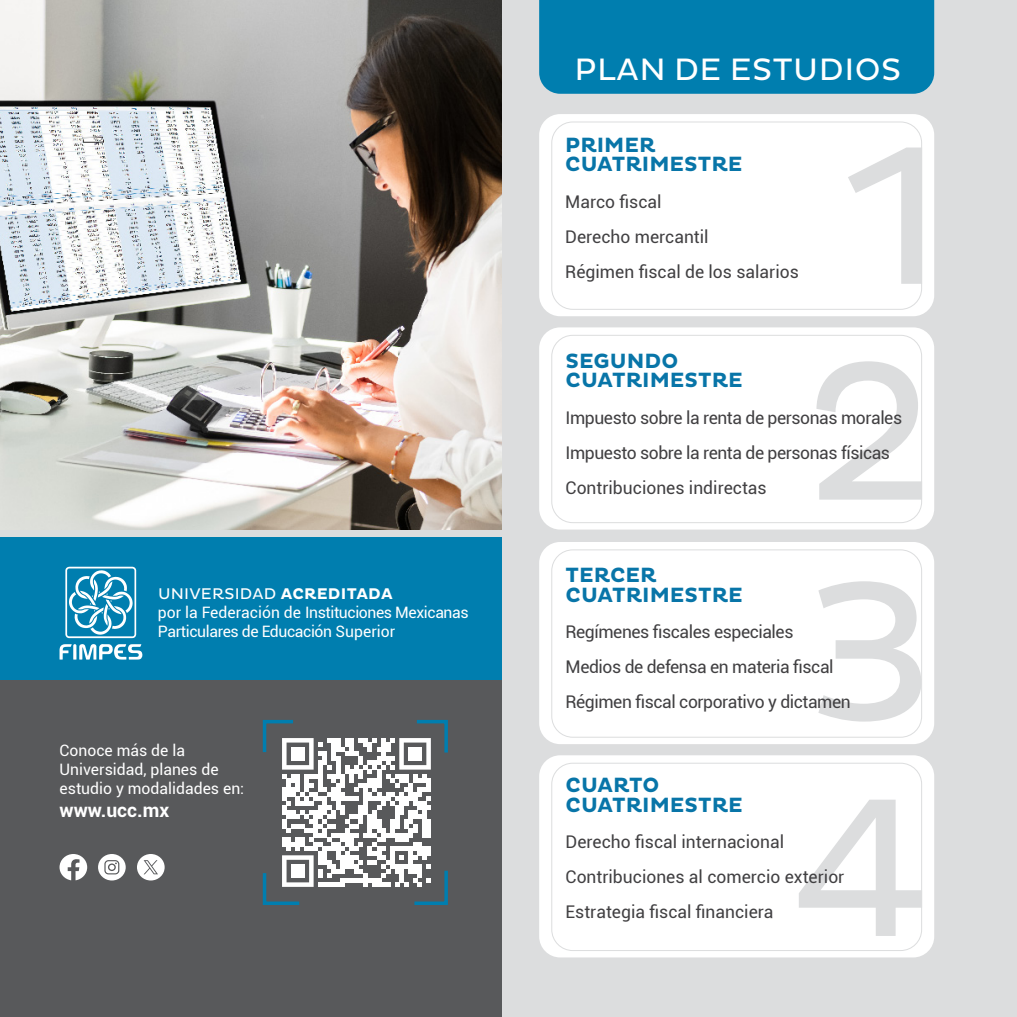
<style>
.page{position:relative;width:1017px;height:1017px;background:#dcddde}
.page>*{position:absolute;margin:0;border:0;box-sizing:border-box;transform-origin:0 0}
.t1{font:31.5px "Pluto";letter-spacing:.015em;color:#fff}
.t2{font:700 21px "Pluto";color:#0875a8}
.t3{font:700 19.25px "Roboto";color:#fff}
.t4{font:17.5px "Roboto";letter-spacing:-.015em;color:#414042}
.t5{font:15.75px "Roboto";letter-spacing:-.025em;color:#fff}
.t6{font:15.75px/18.9px "Roboto";color:#fff}
.t7{font:15.75px "Pluto";letter-spacing:.015em;color:#fff}
.s1{font-weight:700}
</style>
<div class="page">
<div style="left:0;top:542px;width:501px;height:475px;background:#58595b"></div>
<img style="left:0;top:0;width:501px;height:530px">
<div style="left:0;top:538px;width:501px;height:142px;background:#007eaf"></div>
<div style="left:539px;top:114px;width:395px;height:202px;background:#fff;border-radius:21px"></div>
<div style="left:539px;top:327px;width:395px;height:203px;background:#fff;border-radius:21px"></div>
<div style="left:539px;top:542px;width:395px;height:202px;background:#fff;border-radius:21px"></div>
<div style="left:539px;top:755px;width:395px;height:202px;background:#fff;border-radius:21px"></div>
<svg style="left:848px;top:148px;width:72px;height:136px"></svg>
<svg style="left:816px;top:361px;width:104px;height:139px"></svg>
<svg style="left:818px;top:581px;width:102px;height:141px"></svg>
<svg style="left:799px;top:800px;width:123px;height:136px"></svg>
<svg style="left:98px;top:854px;width:28px;height:26px"></svg>
<svg style="left:137px;top:854px;width:28px;height:26px"></svg>
<svg style="left:60px;top:854px;width:27px;height:26px"></svg>
<div style="left:539px;top:0;width:395px;height:94px;background:#007eaf"></div>
<svg style="left:60px;top:644px;width:82px;height:16px"></svg>
<svg style="left:65px;top:567px;width:71px;height:71px"></svg>
<div style="left:551px;top:122px;width:371px;height:188px;border:1px solid #dcddde;border-radius:21px"></div>
<div style="left:551px;top:335px;width:371px;height:188px;border:1px solid #dcddde;border-radius:21px"></div>
<div style="left:551px;top:549px;width:371px;height:189px;border:1px solid #dcddde;border-radius:21px"></div>
<div style="left:551px;top:763px;width:371px;height:188px;border:1px solid #dcddde;border-radius:21px"></div>
<svg style="left:262px;top:720px;width:186px;height:185px"></svg>
<div style="left:291px;top:864px;width:14px;height:14px;background:#fff"></div>
<p class="t7" style="left:158px;top:585px;width:236px">UNIVERSIDAD <span class="s1">ACREDITADA</span></p>
<p class="t5" style="left:158px;top:601px;width:312px">por la Federación de Instituciones Mexicanas</p>
<p class="t5" style="left:158px;top:620px;width:239px">Particulares de Educación Superior</p>
<p class="t6" style="left:60px;top:740px;width:127px">Conoce más de la</p>
<p class="t6" style="left:60px;top:759px;width:186px">Universidad, planes de estudio y modalidades en:</p>
<p class="t3" style="left:60px;top:797px;width:111px">www.ucc.mx</p>
<p class="t1" style="left:574px;top:52px;width:328px">PLAN DE ESTUDIOS</p>
<p class="t2" style="left:565px;top:133px;width:92px">PRIMER</p>
<p class="t2" style="left:565px;top:152px;width:179px">CUATRIMESTRE</p>
<p class="t4" style="left:565px;top:189px;width:98px">Marco fiscal</p>
<p class="t4" style="left:565px;top:224px;width:145px">Derecho mercantil</p>
<p class="t4" style="left:565px;top:259px;width:235px">Régimen fiscal de los salarios</p>
<p class="t2" style="left:566px;top:349px;width:114px">SEGUNDO</p>
<p class="t2" style="left:566px;top:368px;width:179px">CUATRIMESTRE</p>
<p class="t4" style="left:566px;top:405px;width:338px">Impuesto sobre la renta de personas morales</p>
<p class="t4" style="left:566px;top:440px;width:326px">Impuesto sobre la renta de personas físicas</p>
<p class="t4" style="left:566px;top:475px;width:203px">Contribuciones indirectas</p>
<p class="t2" style="left:566px;top:563px;width:92px">TERCER</p>
<p class="t2" style="left:566px;top:583px;width:179px">CUATRIMESTRE</p>
<p class="t4" style="left:566px;top:620px;width:229px">Regímenes fiscales especiales</p>
<p class="t4" style="left:566px;top:655px;width:270px">Medios de defensa en materia fiscal</p>
<p class="t4" style="left:566px;top:690px;width:287px">Régimen fiscal corporativo y dictamen</p>
<p class="t2" style="left:566px;top:773px;width:95px">CUARTO</p>
<p class="t2" style="left:566px;top:792px;width:179px">CUATRIMESTRE</p>
<p class="t4" style="left:566px;top:830px;width:220px">Derecho fiscal internacional</p>
<p class="t4" style="left:566px;top:865px;width:280px">Contribuciones al comercio exterior</p>
<p class="t4" style="left:566px;top:900px;width:210px">Estrategia fiscal financiera</p>
</div>
